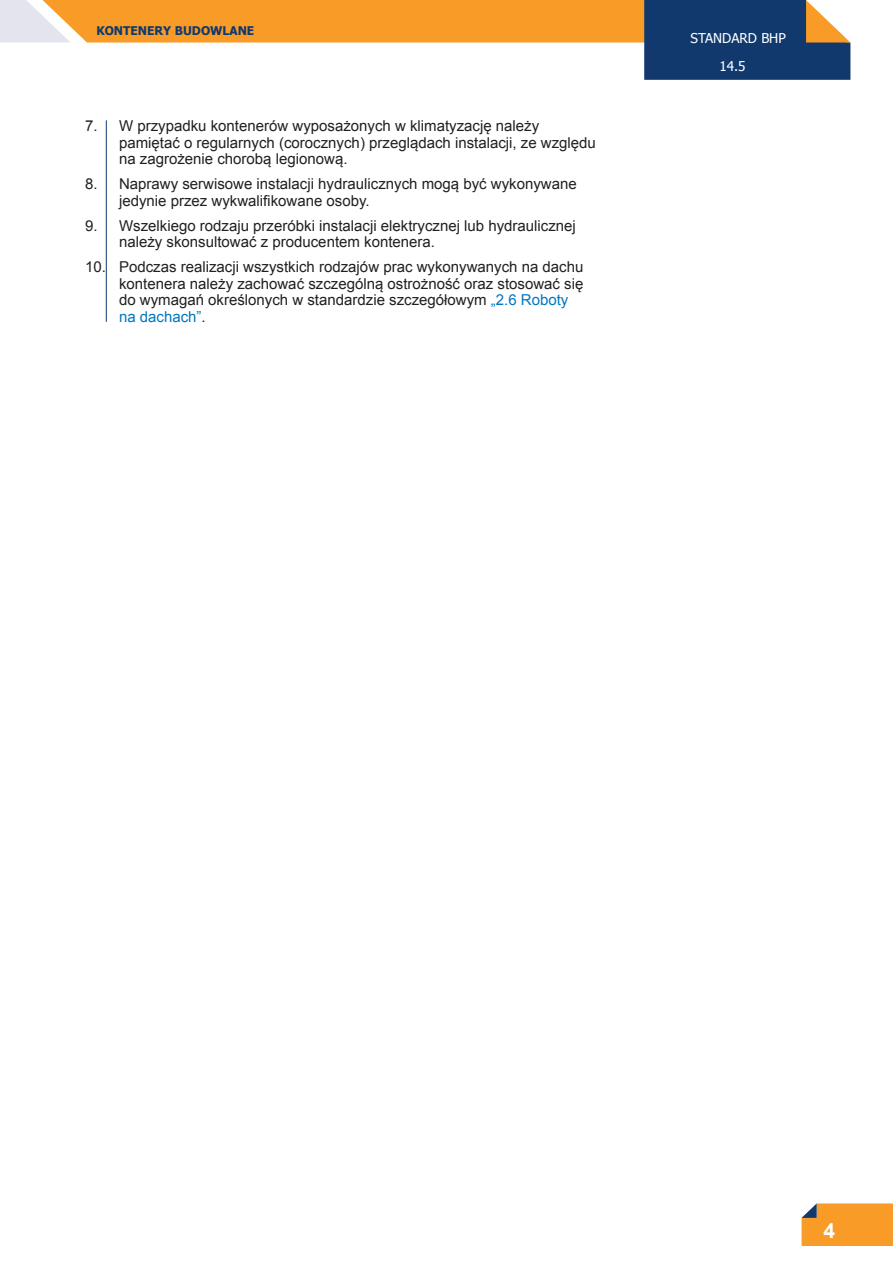
<style>
.page{position:relative;width:893px;height:1263px;background:#fff}
.page>*{position:absolute;margin:0;border:0;box-sizing:border-box;transform-origin:0 0}
.tekst{font:700 21px "Arial";color:#fff}
.Tekst_numerowany{font:15px/16.5px "Arial";color:#231f20}
.t1{font:13.5px "Tahoma";color:#fff}
.t2{font:700 12px "Tahoma";color:#11396e}
.s1{color:#0077c0}
</style>
<div class="page">
<svg style="left:801px;top:1203px;width:92px;height:43px;background:#f19d32"></svg>
<svg style="left:0;top:0;width:850px;height:80px"></svg>
<hr style="left:106px;top:120px;width:1px;height:202px;background:#11396e">
<p class="t2" style="left:96px;top:23px;width:159px">KONTENERY BUDOWLANE</p>
<p class="Tekst_numerowany" style="left:119px;top:118px;width:478px;text-indent:-34px">7. W przypadku kontenerów wyposażonych w klimatyzację należy pamiętać o regularnych (corocznych) przeglądach instalacji, ze względu na zagrożenie chorobą legionową.</p>
<p class="Tekst_numerowany" style="left:119px;top:176px;width:459px;text-indent:-34px">8. Naprawy serwisowe instalacji hydraulicznych mogą być wykonywane jedynie przez wykwalifikowane osoby.</p>
<p class="Tekst_numerowany" style="left:119px;top:217px;width:458px;text-indent:-34px">9. Wszelkiego rodzaju przeróbki instalacji elektrycznej lub hydraulicznej należy skonsultować z producentem kontenera.</p>
<p class="Tekst_numerowany" style="left:119px;top:259px;width:466px;text-indent:-34px">10. Podczas realizacji wszystkich rodzajów prac wykonywanych na dachu kontenera należy zachować szczególną ostrożność oraz stosować się do wymagań określonych w standardzie szczegółowym <span class="s1">„2.6 Roboty na dachach”</span>.</p>
<p class="t1" style="left:691px;top:29px;width:97px">STANDARD BHP</p>
<p class="t1" style="left:719px;top:57px;width:28px">14.5</p>
<p class="tekst" style="left:823px;top:1217px;width:13px">4</p>
</div>
